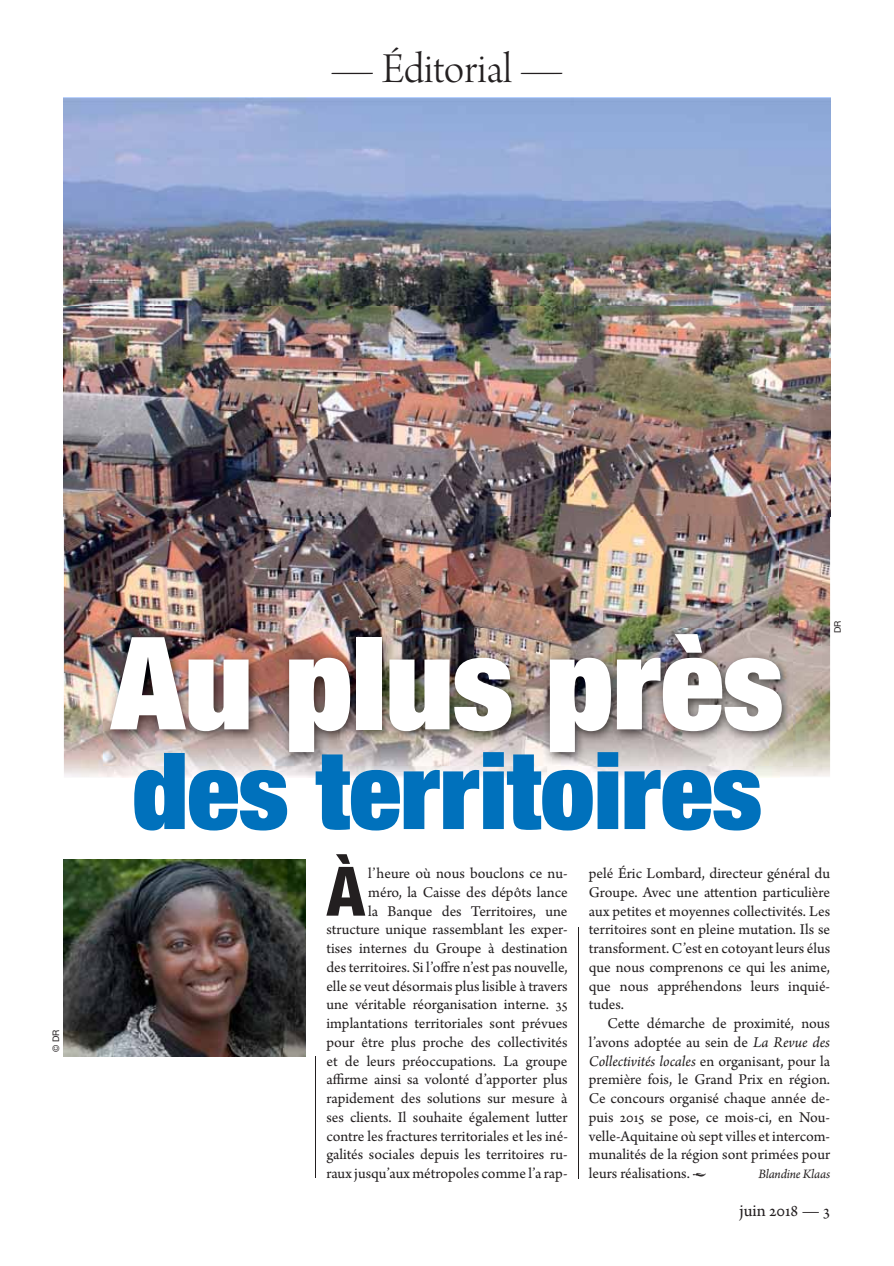
<style>
.page{position:relative;width:894px;height:1266px;background:#fff}
.page>*{position:absolute;margin:0;border:0;box-sizing:border-box;transform-origin:0 0}
.t1{font:900 condensed 129px "Helvetica Neue LT Std";color:#fff}
.t2{font:900 condensed 106.5px "Helvetica Neue LT Std";color:#0071bc}
.t3{font:800 condensed 68.25px "Helvetica Neue LT Std";color:#231f20}
.t4{font:45px "Arno Pro Light Display";color:#231f20}
.t5{font:18px "Arno Pro";color:#231f20}
.t6{font:15.75px/18.8px "Arno Pro";color:#231f20;text-align:justify}
.t7{font:italic 13.5px "Arno Pro";letter-spacing:-.015em;color:#231f20}
.t8{font:9px "Helvetica Neue LT Std";color:#231f20}
.s1{font-style:italic}
</style>
<div class="page">
<img style="left:64px;top:859px;width:241px;height:197px">
<hr style="left:577px;top:927px;width:1px;height:251px;background:#231f20">
<hr style="left:315px;top:1056px;width:1px;height:122px;background:#231f20">
<img style="left:64px;top:98px;width:765px;height:418px">
<img style="left:64px;top:516px;width:357px;height:157px">
<img style="left:421px;top:516px;width:357px;height:112px">
<img style="left:778px;top:516px;width:51px;height:261px">
<img style="left:64px;top:673px;width:50px;height:104px">
<img style="left:114px;top:765px;width:665px;height:12px">
<img style="left:104px;top:628px;width:688px;height:137px">
<h3 class="t4" style="left:329px;top:49px;width:236px">— Éditorial —</h3>
<p class="t8" style="left:53px;top:1052px;width:24px;rotate:-90deg">© DR</p>
<h1 class="t1" style="left:111px;top:637px;width:673px">Au plus près</h1>
<h2 class="t2" style="left:132px;top:753px;width:630px">des territoires</h2>
<p class="t8" style="left:833px;top:633px;width:14px;rotate:-90deg">DR</p>
<h3 class="t3" style="left:326px;top:867px;width:41px">À</h3>
<p class="t6" style="left:326px;top:865px;width:243px;text-align:right">l’heure où nous bouclons ce nu-<br>méro, la Caisse des dépôts lance<br>la Banque des Territoires, une structure unique rassemblant les exper&shy;tises internes du Groupe à destination des territoires. Si l’offre n’est pas nouvelle, elle se veut désormais plus lisible à travers une véritable réorganisation interne. 35 implantations territoriales sont prévues pour être plus proche des collectivités et de leurs préoccupations. La groupe affirme ainsi sa volonté d’apporter plus rapidement des solutions sur mesure à ses clients. Il souhaite également lutter contre les fractures territoriales et les iné&shy;galités sociales depuis les territoires ru&shy;raux jusqu’aux métropoles comme l’a rap-</p>
<p class="t6" style="left:588px;top:864px;width:243px">pelé Éric Lombard, directeur général du Groupe. Avec une attention particulière aux petites et moyennes collectivités. Les territoires sont en pleine mutation. Ils se transforment. C’est en cotoyant leurs élus que nous comprenons ce qui les anime, que nous appréhendons leurs inquié&shy;tudes.</p>
<p class="t6" style="left:588px;top:1014px;width:243px;text-indent:19px">Cette démarche de proximité, nous l’avons adoptée au sein de <span class="s1">La Revue des Collectivités locales</span> en organisant, pour la première fois, le Grand Prix en région.<br>Ce concours organisé chaque année de&shy;puis 2015 se pose, ce mois-ci, en Nou&shy;velle-Aquitaine où sept villes et intercom&shy;munalités de la région sont primées pour leurs réalisations. •</p>
<p class="t7" style="left:758px;top:1168px;width:73px">Blandine Klaas</p>
<p class="t5" style="left:739px;top:1202px;width:92px">juin 2018 — 3</p>
</div>
